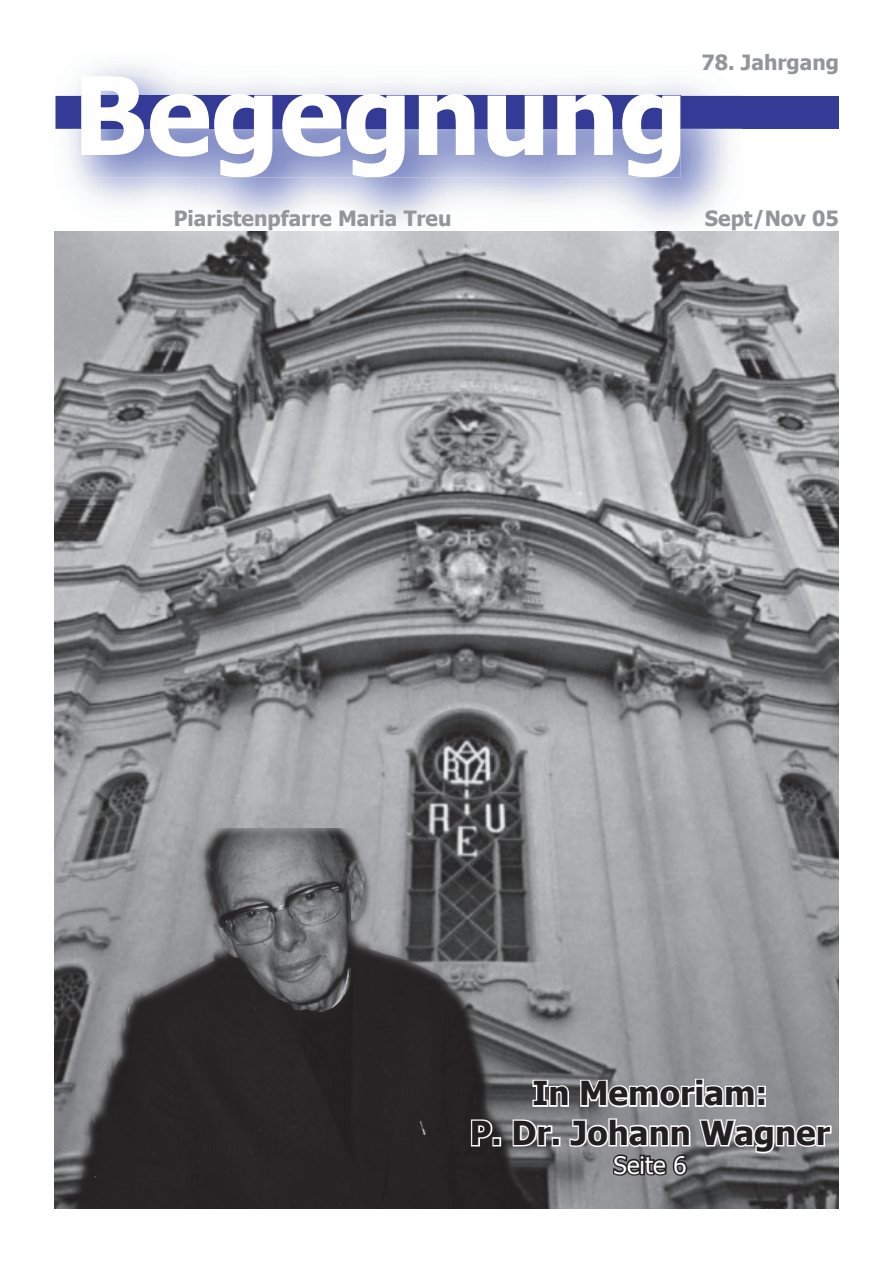
<style>
.page{position:relative;width:893px;height:1263px;background:#fff}
.page>*{position:absolute;margin:0;border:0;box-sizing:border-box;transform-origin:0 0}
.t1{font:700 33px/39.6px "Tahoma";color:#231f20;text-align:center}
.t2{font:24px "Tahoma";color:#fff}
.t3{font:700 21px "Tahoma";color:#939598}
</style>
<div class="page">
<div style="left:742px;top:96px;width:97px;height:33px;background:#333b97"></div>
<img style="left:56px;top:64px;width:686px;height:159px">
<div style="left:55px;top:96px;width:687px;height:33px;background:#333b97"></div>
<img style="left:405px;top:76px;width:275px;height:101px">
<img style="left:81px;top:76px;width:324px;height:101px">
<img style="left:405px;top:96px;width:275px;height:33px">
<img style="left:81px;top:96px;width:324px;height:33px">
<img style="left:54px;top:232px;width:785px;height:977px">
<img style="left:54px;top:828px;width:490px;height:381px">
<svg style="left:531px;top:1078px;width:39px;height:30px"></svg>
<svg style="left:579px;top:1075px;width:188px;height:34px"></svg>
<svg style="left:469px;top:1117px;width:26px;height:31px"></svg>
<div style="left:492px;top:1137px;width:9px;height:9px;border:3px solid #fff"></div>
<svg style="left:511px;top:1118px;width:43px;height:30px"></svg>
<div style="left:552px;top:1137px;width:8px;height:9px;border:3px solid #fff"></div>
<svg style="left:568px;top:1117px;width:265px;height:61px"></svg>
<p class="t3" style="left:701px;top:49px;width:139px">78. Jahrgang</p>
<p class="t3" style="left:174px;top:205px;width:279px">Piaristenpfarre Maria Treu</p>
<p class="t3" style="left:705px;top:205px;width:136px">Sept/Nov 05</p>
<h1 class="t1" style="left:470px;top:1072px;width:362px">In Memoriam:<br>P. Dr. Johann Wagner</h1>
<p class="t2" style="left:614px;top:1150px;width:74px">Seite 6</p>
</div>
